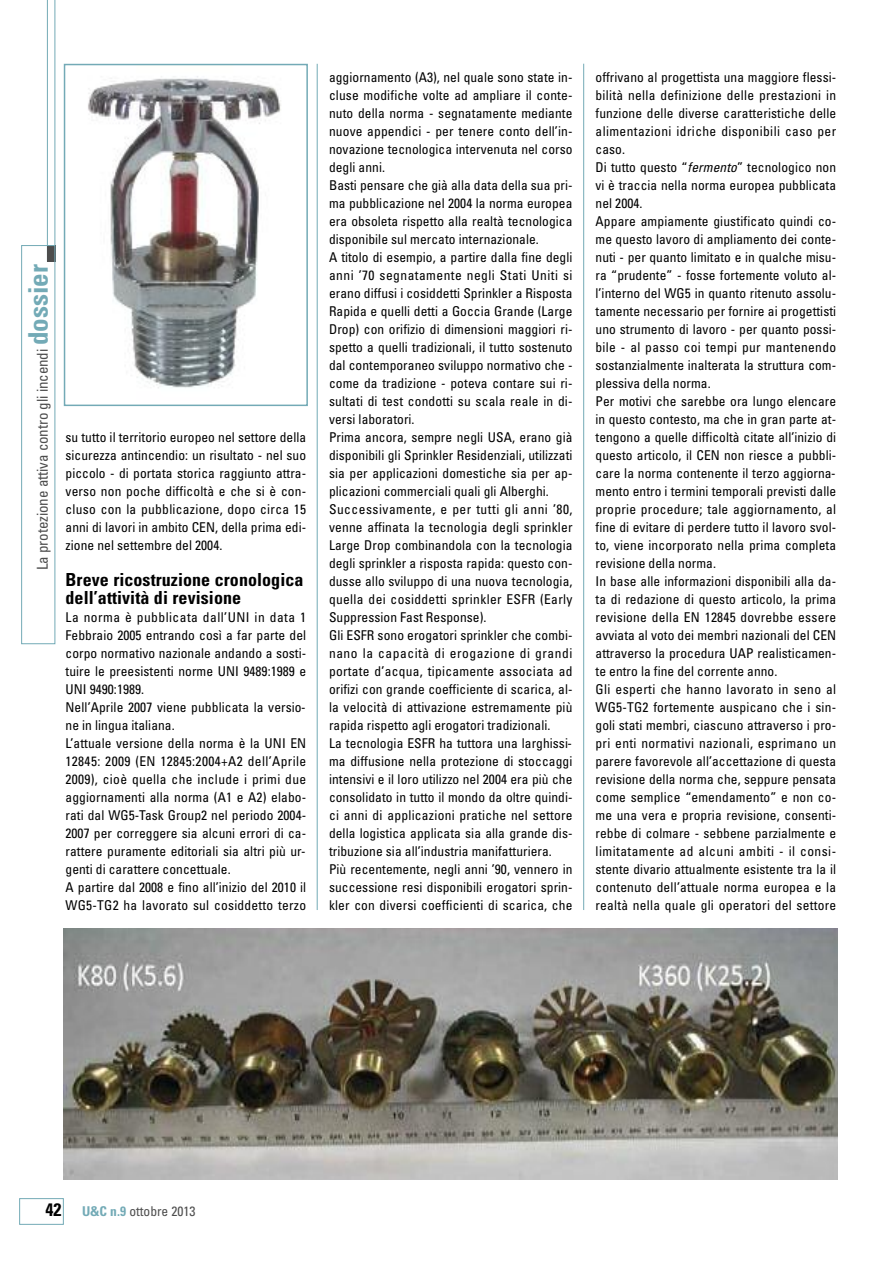
<style>
.page{position:relative;width:893px;height:1263px;background:#fff}
.page>*{position:absolute;margin:0;border:0;box-sizing:border-box;transform-origin:0 0}
.t1{font:700 condensed 18px/18px "Univers";letter-spacing:.005em;color:#000}
.t2{font:condensed 15px "Univers";letter-spacing:-.01em;color:#4d4d4d}
.t3{font:condensed 13.5px/18px "Univers";letter-spacing:.005em;color:#000}
.t4{font:condensed 13.5px "Univers";color:#4d4d4d}
.s1{font-weight:700;font-size:27px;color:#73aab6}
.s2{font-style:italic}
.s3{font-weight:700;font-size:18px;color:#000}
.s4{font-weight:700;color:#73aab6}
</style>
<div class="page">
<svg style="left:47px;top:0;width:8px;height:245px"></svg>
<div style="left:47px;top:245px;width:8px;height:17px;background:#4d4d4d"></div>
<div style="left:19px;top:1198px;width:45px;height:27px;border:1px solid #73aab6"></div>
<div style="left:21px;top:245px;width:34px;height:399px;border:1px solid #73aab6"></div>
<hr style="left:317px;top:64px;width:1px;height:846px;background:#73aab6">
<hr style="left:583px;top:64px;width:1px;height:846px;background:#73aab6">
<img style="left:64px;top:928px;width:774px;height:252px">
<img style="left:88px;top:76px;width:193px;height:312px">
<div style="left:64px;top:64px;width:244px;height:342px;border:2px solid #73aab6"></div>
<p class="t2" style="left:37px;top:570px;width:307px;rotate:-90deg">La protezione attiva contro gli incendi <span class="s1">dossier</span></p>
<p class="t3" style="left:66px;top:429px;width:242px;text-align:justify">su tutto il territorio europeo nel settore della sicurezza antincendio: un risultato - nel suo piccolo - di portata storica raggiunto attra&shy;verso non poche difficoltà e che si è con&shy;cluso con la pubblicazione, dopo circa 15 anni di lavori in ambito CEN, della prima edi&shy;zione nel settembre del 2004.</p>
<h1 class="t1" style="left:66px;top:572px;width:239px">Breve ricostruzione cronologica dell’attività di revisione</h1>
<p class="t3" style="left:66px;top:609px;width:242px">La norma è pubblicata dall’UNI in data 1<br>Febbraio 2005 entrando così a far parte del corpo normativo nazionale andando a sosti&shy;tuire le preesistenti norme UNI 9489:1989 e UNI 9490:1989.<br>Nell’Aprile 2007 viene pubblicata la versio&shy;ne in lingua italiana.<br>L’attuale versione della norma è la UNI EN 12845: 2009 (EN 12845:2004+A2 dell’Aprile 2009), cioè quella che include i primi due aggiornamenti alla norma (A1 e A2) elabo&shy;rati dal WG5-Task Group2 nel periodo 2004- 2007 per correggere sia alcuni errori di ca&shy;rattere puramente editoriali sia altri più ur&shy;genti di carattere concettuale.<br>A partire dal 2008 e fino all’inizio del 2010 il WG5-TG2 ha lavorato sul cosiddetto terzo</p>
<p class="t3" style="left:329px;top:69px;width:245px">aggiornamento (A3), nel quale sono state in&shy;cluse modifiche volte ad ampliare il conte&shy;nuto della norma - segnatamente mediante nuove appendici - per tenere conto dell’in&shy;novazione tecnologica intervenuta nel corso degli anni.<br>Basti pensare che già alla data della sua pri&shy;ma pubblicazione nel 2004 la norma europea era obsoleta rispetto alla realtà tecnologica disponibile sul mercato internazionale.<br>A titolo di esempio, a partire dalla fine degli anni ’70 segnatamente negli Stati Uniti si erano diffusi i cosiddetti Sprinkler a Risposta Rapida e quelli detti a Goccia Grande (Large Drop) con orifizio di dimensioni maggiori ri&shy;spetto a quelli tradizionali, il tutto sostenuto dal contemporaneo sviluppo normativo che - come da tradizione - poteva contare sui ri&shy;sultati di test condotti su scala reale in di&shy;versi laboratori.<br>Prima ancora, sempre negli USA, erano già disponibili gli Sprinkler Residenziali, utilizzati sia per applicazioni domestiche sia per ap&shy;plicazioni commerciali quali gli Alberghi.<br>Successivamente, e per tutti gli anni ’80, venne affinata la tecnologia degli sprinkler Large Drop combinandola con la tecnologia degli sprinkler a risposta rapida: questo con&shy;dusse allo sviluppo di una nuova tecnologia, quella dei cosiddetti sprinkler ESFR (Early Suppression Fast Response).<br>Gli ESFR sono erogatori sprinkler che combi&shy;nano la capacità di erogazione di grandi portate d’acqua, tipicamente associata ad orifizi con grande coefficiente di scarica, al&shy;la velocità di attivazione estremamente più rapida rispetto agli erogatori tradizionali.<br>La tecnologia ESFR ha tuttora una larghissi&shy;ma diffusione nella protezione di stoccaggi intensivi e il loro utilizzo nel 2004 era più che consolidato in tutto il mondo da oltre quindi&shy;ci anni di applicazioni pratiche nel settore della logistica applicata sia alla grande dis&shy;tribuzione sia all’industria manifatturiera.<br>Più recentemente, negli anni ’90, vennero in successione resi disponibili erogatori sprin&shy;kler con diversi coefficienti di scarica, che</p>
<p class="t3" style="left:595px;top:69px;width:242px">offrivano al progettista una maggiore flessi&shy;bilità nella definizione delle prestazioni in funzione delle diverse caratteristiche delle alimentazioni idriche disponibili caso per caso.<br>Di tutto questo “<span class="s2">fermento</span>” tecnologico non vi è traccia nella norma europea pubblicata nel 2004.<br>Appare ampiamente giustificato quindi co&shy;me questo lavoro di ampliamento dei conte&shy;nuti - per quanto limitato e in qualche misu&shy;ra “prudente” - fosse fortemente voluto al&shy;l’interno del WG5 in quanto ritenuto assolu&shy;tamente necessario per fornire ai progettisti uno strumento di lavoro - per quanto possi&shy;bile - al passo coi tempi pur mantenendo sostanzialmente inalterata la struttura com&shy;plessiva della norma.<br>Per motivi che sarebbe ora lungo elencare in questo contesto, ma che in gran parte at&shy;tengono a quelle difficoltà citate all’inizio di questo articolo, il CEN non riesce a pubbli&shy;care la norma contenente il terzo aggiorna&shy;mento entro i termini temporali previsti dalle proprie procedure; tale aggiornamento, al fine di evitare di perdere tutto il lavoro svol&shy;to, viene incorporato nella prima completa revisione della norma.<br>In base alle informazioni disponibili alla da&shy;ta di redazione di questo articolo, la prima revisione della EN 12845 dovrebbe essere avviata al voto dei membri nazionali del CEN attraverso la procedura UAP realisticamen&shy;te entro la fine del corrente anno.<br>Gli esperti che hanno lavorato in seno al WG5-TG2 fortemente auspicano che i sin&shy;goli stati membri, ciascuno attraverso i pro&shy;pri enti normativi nazionali, esprimano un parere favorevole all’accettazione di questa revisione della norma che, seppure pensata come semplice “emendamento” e non co&shy;me una vera e propria revisione, consenti&shy;rebbe di colmare - sebbene parzialmente e limitatamente ad alcuni ambiti - il consi&shy;stente divario attualmente esistente tra la il contenuto dell’attuale norma europea e la realtà nella quale gli operatori del settore</p>
<p class="t4" style="left:45px;top:1206px;width:152px"><span class="s3">42</span> <span class="s4">U&amp;C n.9</span> ottobre 2013</p>
</div>
